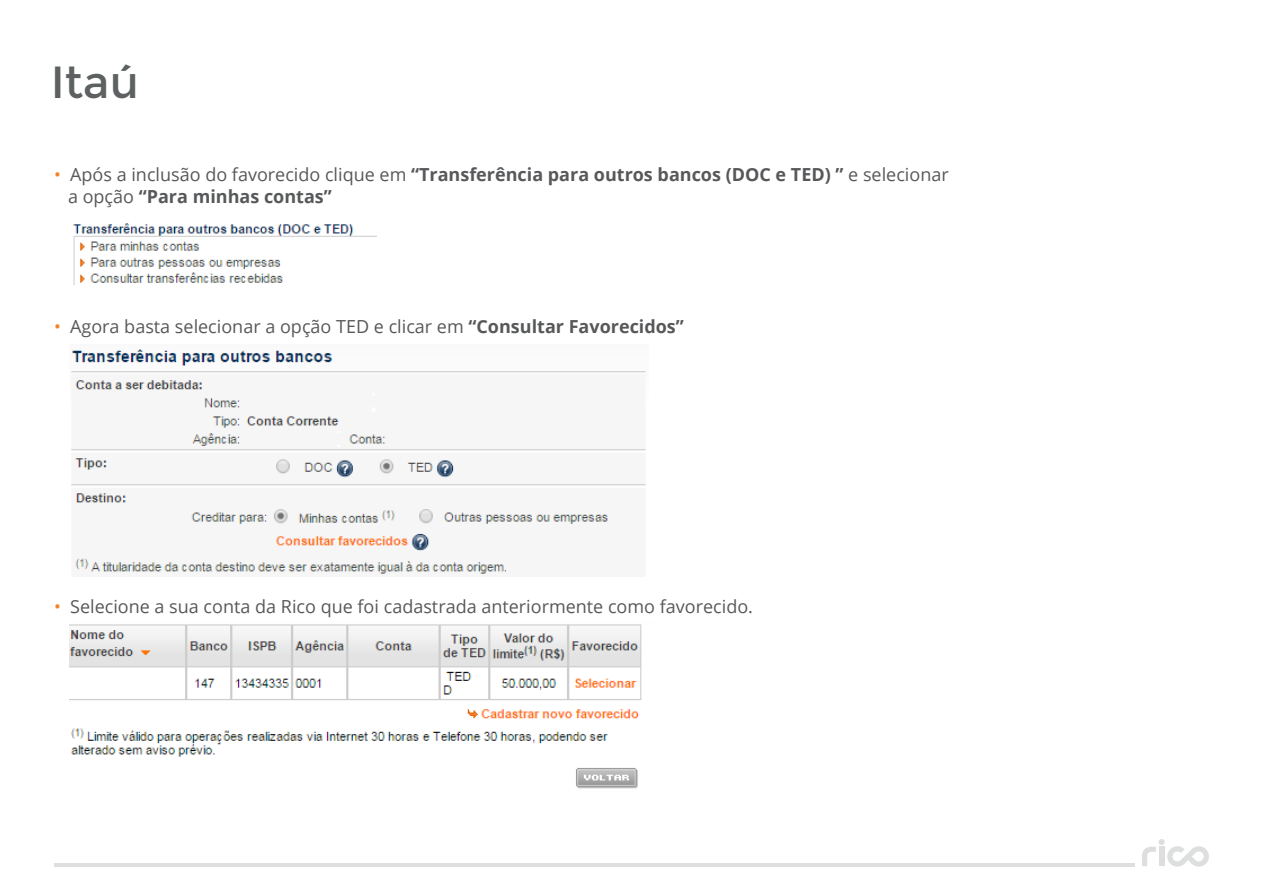
<style>
.page{position:relative;width:1263px;height:893px;background:#fff}
.page>*{position:absolute;margin:0;border:0;box-sizing:border-box;transform-origin:0 0}
.t1{font:45px "Montserrat";color:#5d6162}
.t2{font:18px "Open Sans";color:#57585a}
.t3{font:700 18px/21.6px "Open Sans";color:#57585a}
.s1{font-weight:400;color:#f58220}
.s2{font-weight:400}
.s3{color:#f58220}
.s4{font-weight:700}
</style>
<div class="page">
<div style="left:1158px;top:839px;width:7px;height:6px;background:#dddede;border-radius:50%"></div>
<div style="left:1159px;top:847px;width:5px;height:19px;background:#dddede"></div>
<svg style="left:1142px;top:847px;width:14px;height:19px"></svg>
<svg style="left:1167px;top:846px;width:42px;height:21px"></svg>
<hr style="left:54px;top:864px;width:1080px;height:3px;background:#babcbc">
<img style="left:73px;top:223px;width:303px;height:62px">
<img style="left:71px;top:349px;width:575px;height:225px">
<img style="left:69px;top:624px;width:573px;height:165px">
<p class="t1" style="left:51px;top:56px;width:89px">Itaú</p>
<p class="t3" style="left:68px;top:164px;width:882px;text-indent:-14px"><span class="s1">•</span> <span class="s2">Após a inclusão do favorecido clique em</span> “Transferência para outros bancos (DOC e TED) ” <span class="s2">e selecionar a opção</span> “Para minhas contas”</p>
<p class="t2" style="left:54px;top:314px;width:631px"><span class="s3">•</span> Agora basta selecionar a opção TED e clicar em <span class="s4">“Consultar Favorecidos”</span></p>
<p class="t2" style="left:54px;top:595px;width:700px"><span class="s3">•</span> Selecione a sua conta da Rico que foi cadastrada anteriormente como favorecido.</p>
</div>
